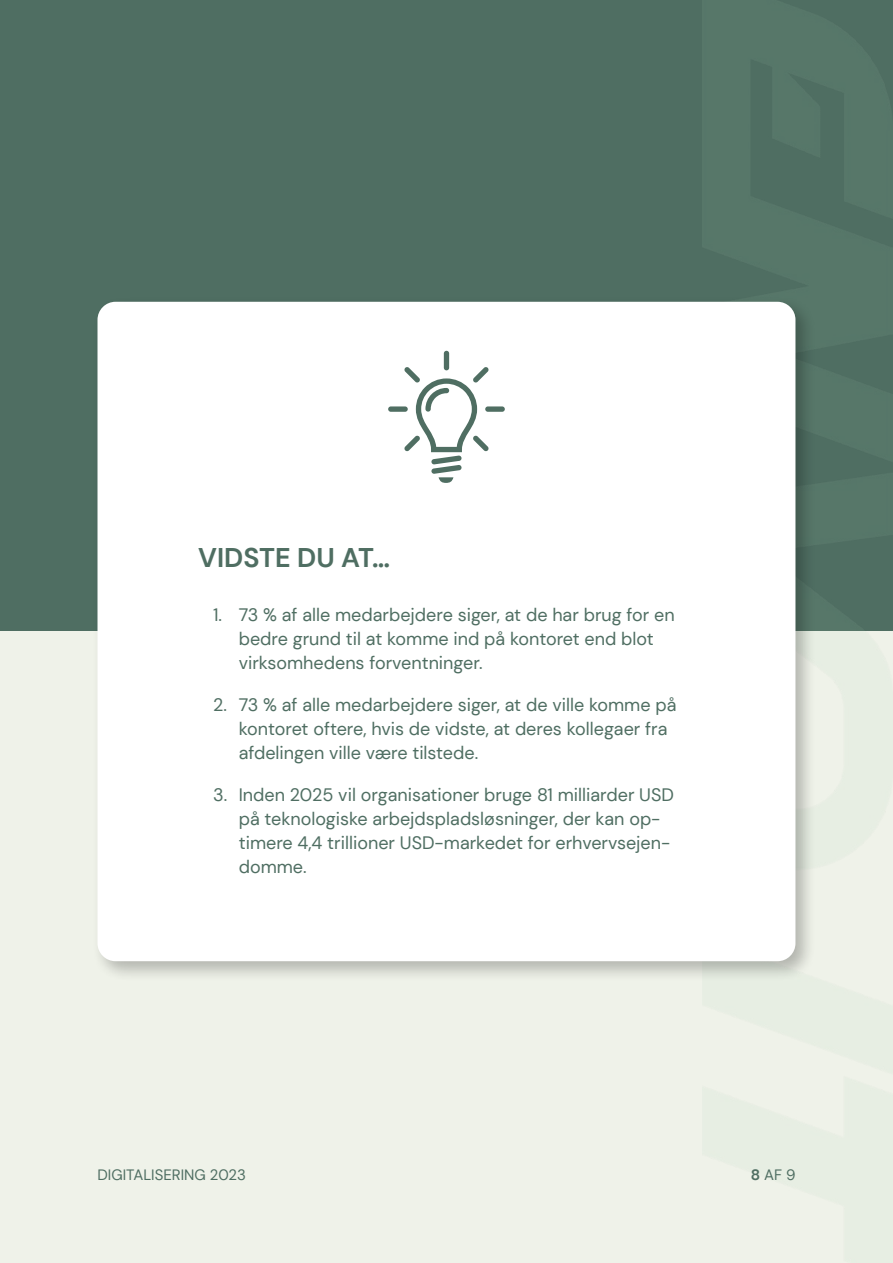
<style>
.page{position:relative;width:893px;height:1263px;background:#fff}
.page>*{position:absolute;margin:0;border:0;box-sizing:border-box;transform-origin:0 0}
.t1{font:700 27px "DM Sans";color:#4f6e62}
.t2{font:18px/24px "DM Sans";color:#4f6e62}
.t3{font:15px "DM Sans";color:#4f6e62}
.s1{font-weight:700}
</style>
<div class="page">
<div style="left:0;top:0;width:893px;height:631px;background:#4f6e62"></div>
<div style="left:0;top:631px;width:893px;height:632px;background:#eff2e9"></div>
<div style="left:91px;top:296px;width:726px;height:686px;background:#000;opacity:.25"></div>
<div style="left:98px;top:302px;width:697px;height:659px;background:#fff;border-radius:18px"></div>
<svg style="left:388px;top:351px;width:117px;height:132px"></svg>
<h1 class="t1" style="left:198px;top:541px;width:193px">VIDSTE DU AT…</h1>
<p class="t2" style="left:239px;top:603px;width:437px;text-indent:-26px">1. 73 % af alle medarbejdere siger, at de har brug for en bedre grund til at komme ind på kontoret end blot virksomhedens forventninger.</p>
<p class="t2" style="left:239px;top:693px;width:439px;text-indent:-26px">2. 73 % af alle medarbejdere siger, at de ville komme på kontoret oftere, hvis de vidste, at deres kollegaer fra afdelingen ville være tilstede.</p>
<p class="t2" style="left:239px;top:783px;width:437px;text-indent:-26px">3. Inden 2025 vil organisationer bruge 81 milliarder USD på teknologiske arbejdspladsløsninger, der kan op&shy;timere 4,4 trillioner USD-markedet for erhvervsejen&shy;domme.</p>
<p class="t3" style="left:98px;top:1166px;width:150px">DIGITALISERING 2023</p>
<p class="t3" style="left:751px;top:1166px;width:46px"><span class="s1">8</span> AF 9</p>
</div>
